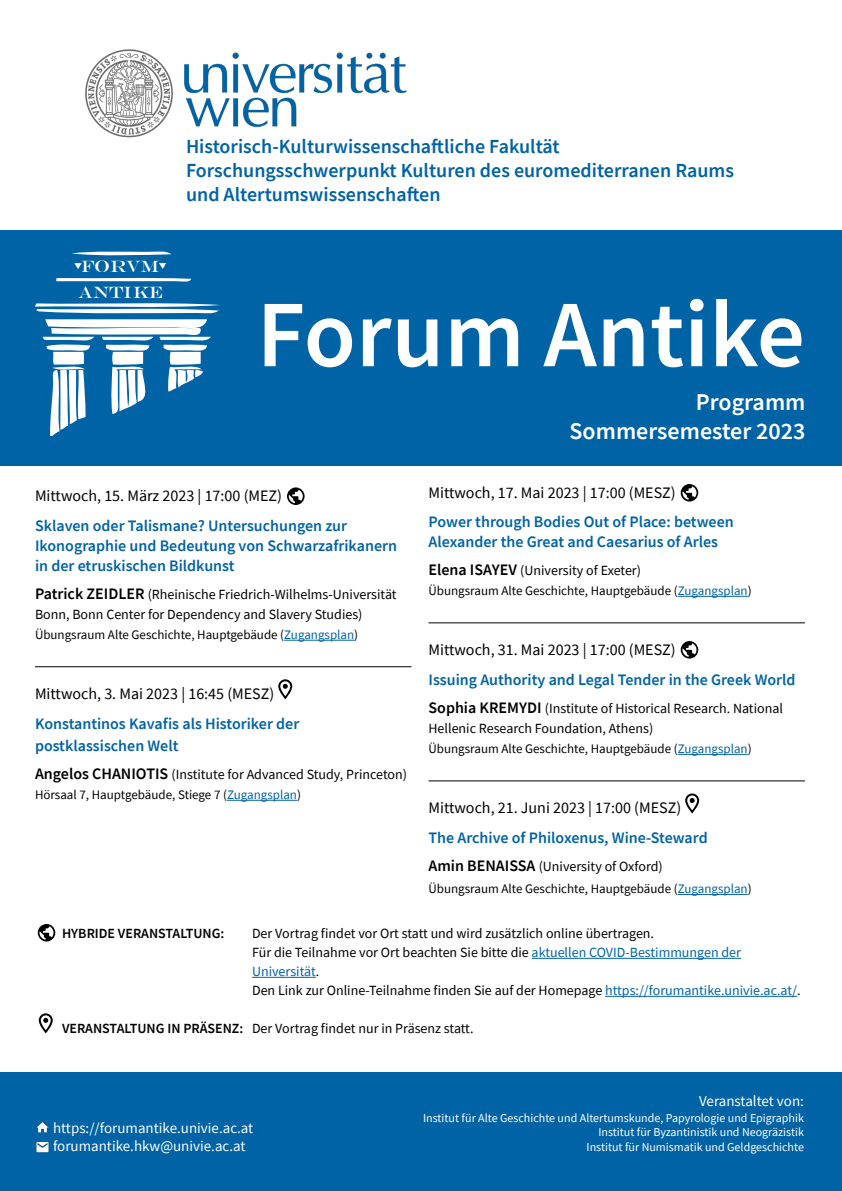
<style>
.page{position:relative;width:842px;height:1191px;background:#fff}
.page>*{position:absolute;margin:0;border:0;box-sizing:border-box;transform-origin:0 0}
.t1{font:600 95.1px "Source Sans Pro";color:#fff}
.t2{font:600 24px/28.8px "Source Sans Pro";color:#fff;text-align:right}
.t3{font:600 20px/24px "Source Sans Pro";color:#0063a6}
.t4{font:16.6px/25.8px "Engravers";color:#fff}
.t5{font:600 16px/20px "Source Sans Pro";color:#0063a6}
.t6{font:16px "Source Sans Pro";color:#000}
.t7{font:15px/18px "Source Sans Pro";color:#fff}
.t8{font:14px/19px "Source Sans Pro";color:#000}
.t9{font:600 14px "Source Sans Pro";color:#000}
.t10{font:13px "Source Sans Pro";color:#000}
.t11{font:12px/14.4px "Source Sans Pro";color:#fff;text-align:right}
.s1{font-weight:600;font-size:16px}
.s2{color:#0063a6}
.s3{font-weight:600}
</style>
<div class="page">
<div style="left:0;top:230px;width:842px;height:235px;background:#0063a6"></div>
<svg style="left:56px;top:277px;width:135px;height:5px"></svg>
<svg style="left:71px;top:251px;width:100px;height:5px"></svg>
<svg style="left:35px;top:303px;width:185px;height:133px"></svg>
<svg style="left:159px;top:263px;width:7px;height:6px"></svg>
<svg style="left:74px;top:263px;width:8px;height:6px"></svg>
<img style="left:85px;top:49px;width:322px;height:89px">
<div style="left:0;top:1072px;width:842px;height:119px;background:#0063a6"></div>
<img style="left:36px;top:1122px;width:13px;height:11px">
<img style="left:36px;top:1141px;width:13px;height:12px">
<hr style="left:284px;top:640px;width:70px;height:1px;background:#0063a6">
<hr style="left:35px;top:666px;width:376px;height:1px;background:#000">
<hr style="left:227px;top:800px;width:70px;height:1px;background:#0063a6">
<svg style="left:287px;top:487px;width:18px;height:18px"></svg>
<svg style="left:278px;top:679px;width:14px;height:20px"></svg>
<hr style="left:678px;top:596px;width:70px;height:1px;background:#0063a6">
<hr style="left:428px;top:622px;width:377px;height:1px;background:#000">
<hr style="left:678px;top:754px;width:70px;height:1px;background:#0063a6">
<hr style="left:428px;top:780px;width:377px;height:1px;background:#000">
<hr style="left:678px;top:894px;width:70px;height:1px;background:#0063a6">
<svg style="left:681px;top:484px;width:17px;height:17px"></svg>
<svg style="left:681px;top:641px;width:17px;height:17px"></svg>
<svg style="left:685px;top:793px;width:14px;height:20px"></svg>
<hr style="left:532px;top:958px;width:209px;height:1px;background:#0063a6">
<hr style="left:252px;top:977px;width:64px;height:1px;background:#0063a6">
<hr style="left:605px;top:996px;width:192px;height:1px;background:#0063a6">
<svg style="left:38px;top:924px;width:17px;height:17px"></svg>
<svg style="left:39px;top:1013px;width:14px;height:20px"></svg>
<h3 class="t3" style="left:186px;top:134px;width:549px">Historisch-Kulturwissenschaftliche Fakultät<br>Forschungsschwerpunkt Kulturen des euromediterranen Raums und Altertumswissenschaften</h3>
<p class="t4" style="left:74px;top:253px;width:93px">•FORVM•<br>ANTIKE</p>
<h1 class="t1" style="left:257px;top:272px;width:550px">Forum Antike</h1>
<h2 class="t2" style="left:569px;top:388px;width:237px">Programm<br>Sommersemester 2023</h2>
<p class="t6" style="left:35px;top:486px;width:249px">Mittwoch, 15. März 2023 | 17:00 (MEZ)</p>
<p class="t5" style="left:35px;top:516px;width:364px">Sklaven oder Talismane? Untersuchungen zur<br>Ikonographie und Bedeutung von Schwarzafrikanern in der etruskischen Bildkunst</p>
<p class="t8" style="left:35px;top:584px;width:363px;line-height:20px"><span class="s1">Patrick ZEIDLER</span> (Rheinische Friedrich-Wilhelms-Universität<br>Bonn, Bonn Center for Dependency and Slavery Studies)</p>
<p class="t10" style="left:35px;top:626px;width:325px">Übungsraum Alte Geschichte, Hauptgebäude (<span class="s2">Zugangsplan</span>)</p>
<p class="t6" style="left:35px;top:684px;width:241px">Mittwoch, 3. Mai 2023 | 16:45 (MESZ)</p>
<p class="t5" style="left:35px;top:713px;width:266px;line-height:22px">Konstantinos Kavafis als Historiker der postklassischen Welt</p>
<p class="t8" style="left:35px;top:765px;width:374px"><span class="s1">Angelos CHANIOTIS</span> (Institute for Advanced Study, Princeton)</p>
<p class="t10" style="left:35px;top:786px;width:267px">Hörsaal 7, Hauptgebäude, Stiege 7 (<span class="s2">Zugangsplan</span>)</p>
<p class="t6" style="left:428px;top:483px;width:249px">Mittwoch, 17. Mai 2023 | 17:00 (MESZ)</p>
<p class="t5" style="left:428px;top:512px;width:307px">Power through Bodies Out of Place: between<br>Alexander the Great and Caesarius of Arles</p>
<p class="t8" style="left:428px;top:561px;width:214px"><span class="s1">Elena ISAYEV</span> (University of Exeter)</p>
<p class="t10" style="left:428px;top:583px;width:325px">Übungsraum Alte Geschichte, Hauptgebäude (<span class="s2">Zugangsplan</span>)</p>
<p class="t6" style="left:428px;top:640px;width:249px">Mittwoch, 31. Mai 2023 | 17:00 (MESZ)</p>
<p class="t5" style="left:428px;top:670px;width:369px">Issuing Authority and Legal Tender in the Greek World</p>
<p class="t8" style="left:428px;top:698px;width:356px;line-height:20px"><span class="s1">Sophia KREMYDI</span> (Institute of Historical Research. National<br>Hellenic Research Foundation, Athens)</p>
<p class="t10" style="left:428px;top:741px;width:325px">Übungsraum Alte Geschichte, Hauptgebäude (<span class="s2">Zugangsplan</span>)</p>
<p class="t6" style="left:428px;top:798px;width:254px">Mittwoch, 21. Juni 2023 | 17:00 (MESZ)</p>
<p class="t5" style="left:428px;top:828px;width:281px">The Archive of Philoxenus, Wine-Steward</p>
<p class="t8" style="left:428px;top:857px;width:236px"><span class="s1">Amin BENAISSA</span> (University of Oxford)</p>
<p class="t10" style="left:428px;top:881px;width:325px">Übungsraum Alte Geschichte, Hauptgebäude (<span class="s2">Zugangsplan</span>)</p>
<p class="t9" style="left:62px;top:924px;width:164px">HYBRIDE VERANSTALTUNG:</p>
<p class="t8" style="left:252px;top:924px;width:550px">Der Vortrag findet vor Ort statt und wird zusätzlich online übertragen.<br>Für die Teilnahme vor Ort beachten Sie bitte die <span class="s2">aktuellen COVID-Bestimmungen der Universität</span>.<br>Den Link zur Online-Teilnahme finden Sie auf der Homepage <span class="s2">https://forumantike.univie.ac.at/</span>.</p>
<p class="t8" style="left:62px;top:1019px;width:413px"><span class="s3">VERANSTALTUNG IN PRÄSENZ:</span> Der Vortrag findet nur in Präsenz statt.</p>
<p class="t7" style="left:53px;top:1118px;width:202px">https://forumantike.univie.ac.at forumantike.hkw@univie.ac.at</p>
<p class="t7" style="left:699px;top:1091px;width:106px">Veranstaltet von:</p>
<p class="t11" style="left:423px;top:1110px;width:382px">Institut für Alte Geschichte und Altertumskunde, Papyrologie und Epigraphik<br>Institut für Byzantinistik und Neogräzistik<br>Institut für Numismatik und Geldgeschichte</p>
</div>
